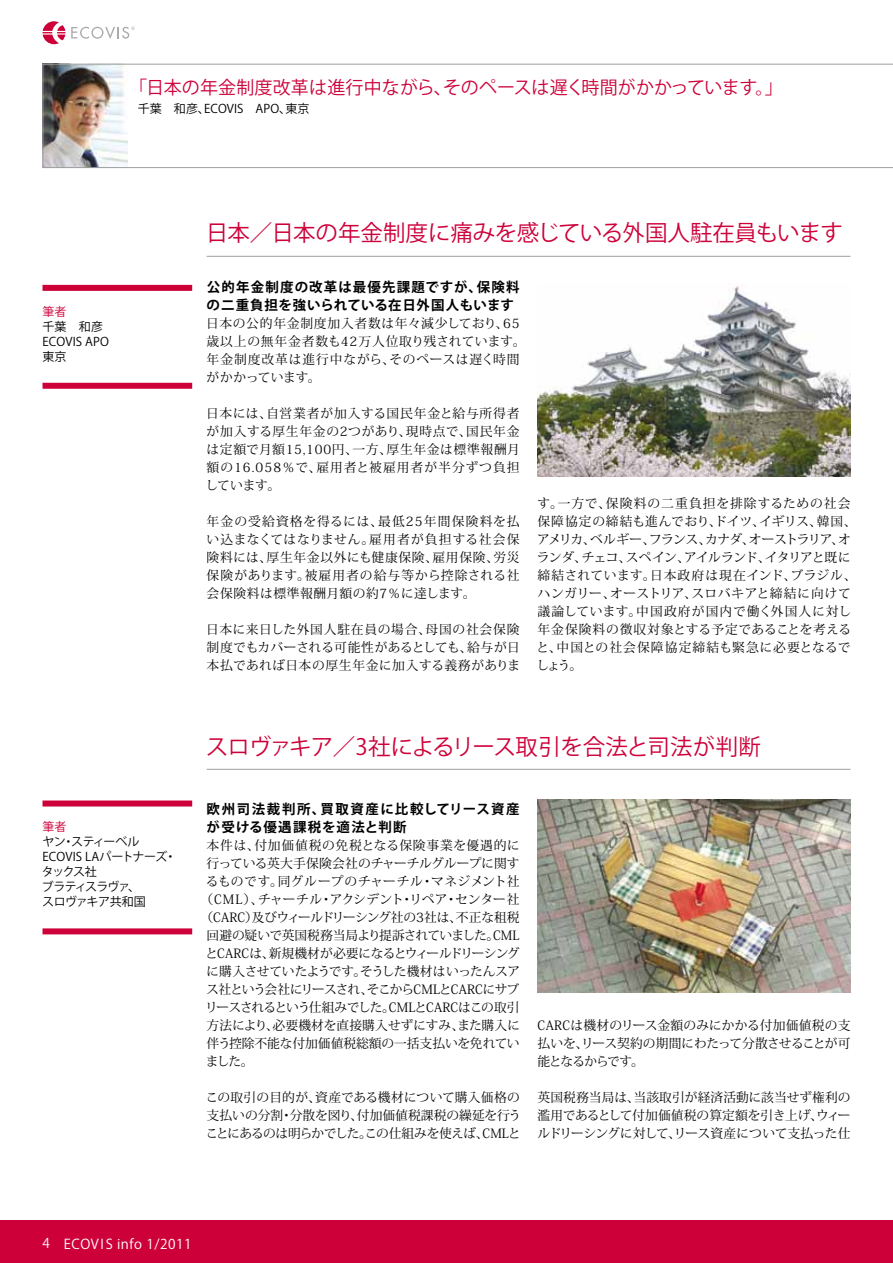
<style>
.page{position:relative;width:893px;height:1263px;background:#fff}
.page>*{position:absolute;margin:0;border:0;box-sizing:border-box;transform-origin:0 0}
.t1{font:22.5px "Koz Go Pro";letter-spacing:-.02em;color:#cd0039}
.t2{font:18px "Koz Go Pro";letter-spacing:.01em;color:#cd0039}
.t3{font:700 13.5px/18px "Koz Go Pro";letter-spacing:.075em;color:#000}
.t4{font:700 13.5px/18px "Koz Go Pro";letter-spacing:.1em;color:#000}
.t5{font:13.5px "Koz Go Pro";letter-spacing:.04em;color:#fff}
.t6{font:12.75px/18px "Koz Min Pro";letter-spacing:.005em;color:#000;text-align:justify}
.t7{font:12.75px/18px "Koz Min Pro";letter-spacing:.035em;color:#000}
.t8{font:12.75px/18px "Koz Min Pro";letter-spacing:.06em;color:#000}
.t9{font:12.75px "Koz Min Pro";letter-spacing:-.075em;color:#000}
.t10{font:12.75px "Koz Min Pro";letter-spacing:-.065em;color:#000}
.t11{font:12.75px "Koz Min Pro";letter-spacing:-.04em;color:#000}
.t12{font:12.75px "Koz Min Pro";letter-spacing:-.015em;color:#000}
.t13{font:12.75px "Koz Min Pro";letter-spacing:-.025em;color:#000}
.t14{font:12.75px "Koz Min Pro";letter-spacing:.065em;color:#000}
.t15{font:12px/15px "Koz Go Pro";letter-spacing:-.04em;color:#000}
.t16{font:12px/15px "Koz Go Pro";letter-spacing:.005em;color:#000}
.t17{font:12px "Koz Go Pro";color:#cd0039}
</style>
<div class="page">
<div style="left:0;top:1220px;width:893px;height:43px;background:#cd0039"></div>
<svg style="left:71px;top:27px;width:64px;height:12px"></svg>
<svg style="left:43px;top:21px;width:22px;height:23px"></svg>
<img style="left:537px;top:799px;width:313px;height:193px">
<img style="left:537px;top:284px;width:313px;height:192px">
<hr style="left:207px;top:256px;width:643px;height:1px;background:#9c9e9f">
<hr style="left:207px;top:769px;width:643px;height:1px;background:#9c9e9f">
<div style="left:43px;top:285px;width:149px;height:6px;background:#cd0039"></div>
<div style="left:43px;top:383px;width:149px;height:6px;background:#cd0039"></div>
<div style="left:43px;top:800px;width:149px;height:6px;background:#cd0039"></div>
<div style="left:43px;top:928px;width:149px;height:6px;background:#cd0039"></div>
<svg style="left:43px;top:64px;width:850px;height:104px"></svg>
<h2 class="t2" style="left:129px;top:76px;width:655px">「日本の年金制度改革は進行中ながら、そのペースは遅く時間がかかっています。」</h2>
<p class="t16" style="left:138px;top:101px;width:173px">千葉　和彦、ECOVIS　APO、東京</p>
<p class="t17" style="left:43px;top:303px;width:26px">筆者</p>
<p class="t16" style="left:43px;top:319px;width:68px">千葉　和彦<br>ECOVIS APO東京</p>
<p class="t17" style="left:43px;top:819px;width:26px">筆者</p>
<p class="t15" style="left:42px;top:835px;width:136px">ヤン・スティーベル<br>ECOVIS LAパートナーズ・タックス社<br>ブラティスラヴァ、<br>スロヴァキア共和国</p>
<h1 class="t1" style="left:206px;top:218px;width:639px">日本／日本の年金制度に痛みを感じている外国人駐在員もいます</h1>
<p class="t3" style="left:207px;top:279px;width:315px">公的年金制度の改革は最優先課題ですが、保険料の二重負担を強いられている在日外国人もいます</p>
<p class="t8" style="left:206px;top:314px;width:321px">日本の公的年金制度加入者数は年々減少しており、65歳以上の無年金者数も42万人位取り残されています。年金制度改革は進行中ながら、そのペースは遅く時間がかかっています。</p>
<p class="t6" style="left:205px;top:404px;width:316px">日本には、自営業者が加入する国民年金と給与所得者が加入する厚生年金の2つがあり、現時点で、国民年金は定額で月額15,100円、一方、厚生年金は標準報酬月額の16.058％で、雇用者と被雇用者が半分ずつ負担しています。　</p>
<p class="t6" style="left:207px;top:512px;width:314px">年金の受給資格を得るには、最低25年間保険料を払い込まなくてはなりません。雇用者が負担する社会保険料には、厚生年金以外にも健康保険、雇用保険、労災保険があります。被雇用者の給与等から控除される社会保険料は標準報酬月額の約7％に達します。</p>
<p class="t6" style="left:206px;top:620px;width:315px">日本に来日した外国人駐在員の場合、母国の社会保険制度でもカバーされる可能性があるとしても、給与が日本払であれば日本の厚生年金に加入する義務がありま</p>
<p class="t7" style="left:536px;top:494px;width:322px">す。一方で、保険料の二重負担を排除するための社会保障協定の締結も進んでおり、ドイツ、イギリス、韓国、アメリカ、ベルギー、フランス、カナダ、オーストラリア、オランダ、チェコ、スペイン、アイルランド、イタリアと既に締結されています。日本政府は現在インド、ブラジル、ハンガリー、オーストリア、スロバキアと締結に向けて議論しています。中国政府が国内で働く外国人に対し年金保険料の徴収対象とする予定であることを考えると、中国との社会保障協定締結も緊急に必要となるでしょう。</p>
<h1 class="t1" style="left:206px;top:732px;width:557px">スロヴァキア／3社によるリース取引を合法と司法が判断</h1>
<p class="t4" style="left:207px;top:801px;width:314px">欧州司法裁判所、買取資産に比較してリース資産が受ける優遇課税を適法と判断</p>
<p class="t14" style="left:207px;top:836px;width:315px">本件は、付加価値税の免税となる保険事業を優遇的に</p>
<p class="t6" style="left:207px;top:854px;width:314px">行っている英大手保険会社のチャーチルグループに関す</p>
<p class="t6" style="left:206px;top:872px;width:315px">るものです。同グループのチャーチル・マネジメント社</p>
<p class="t6" style="left:200px;top:890px;width:321px">（CML）、チャーチル・アクシデント・リペア・センター社</p>
<p class="t6" style="left:200px;top:908px;width:321px">（CARC）及びウィールドリーシング社の3社は、不正な租税</p>
<p class="t12" style="left:207px;top:926px;width:314px">回避の疑いで英国税務当局より提訴されていました。CML</p>
<p class="t11" style="left:205px;top:944px;width:316px">とCARCは、新規機材が必要になるとウィールドリーシング</p>
<p class="t13" style="left:207px;top:962px;width:315px">に購入させていたようです。そうした機材はいったんスア</p>
<p class="t9" style="left:206px;top:980px;width:315px">ス社という会社にリースされ、そこからCMLとCARCにサブ</p>
<p class="t10" style="left:205px;top:998px;width:316px">リースされるという仕組みでした。CMLとCARCはこの取引</p>
<p class="t6" style="left:207px;top:1016px;width:315px">方法により、必要機材を直接購入せずにすみ、また購入に</p>
<p class="t6" style="left:207px;top:1034px;width:314px">伴う控除不能な付加価値税総額の一括支払いを免れてい</p>
<p class="t6" style="left:206px;top:1052px;width:49px">ました。</p>
<p class="t6" style="left:206px;top:1088px;width:317px">この取引の目的が、資産である機材について購入価格の支払いの分割・分散を図り、付加価値税課税の繰延を行うことにあるのは明らかでした。この仕組みを使えば、CMLと</p>
<p class="t6" style="left:538px;top:1016px;width:314px">CARCは機材のリース金額のみにかかる付加価値税の支払いを、リース契約の期間にわたって分散させることが可能となるからです。</p>
<p class="t6" style="left:537px;top:1088px;width:315px">英国税務当局は、当該取引が経済活動に該当せず権利の濫用であるとして付加価値税の算定額を引き上げ、ウィールドリーシングに対して、リース資産について支払った仕</p>
<p class="t5" style="left:43px;top:1235px;width:38px">4 ECOVIS</p>
<p class="t5" style="left:117px;top:1235px;width:76px">INFO 1/2011</p>
</div>
